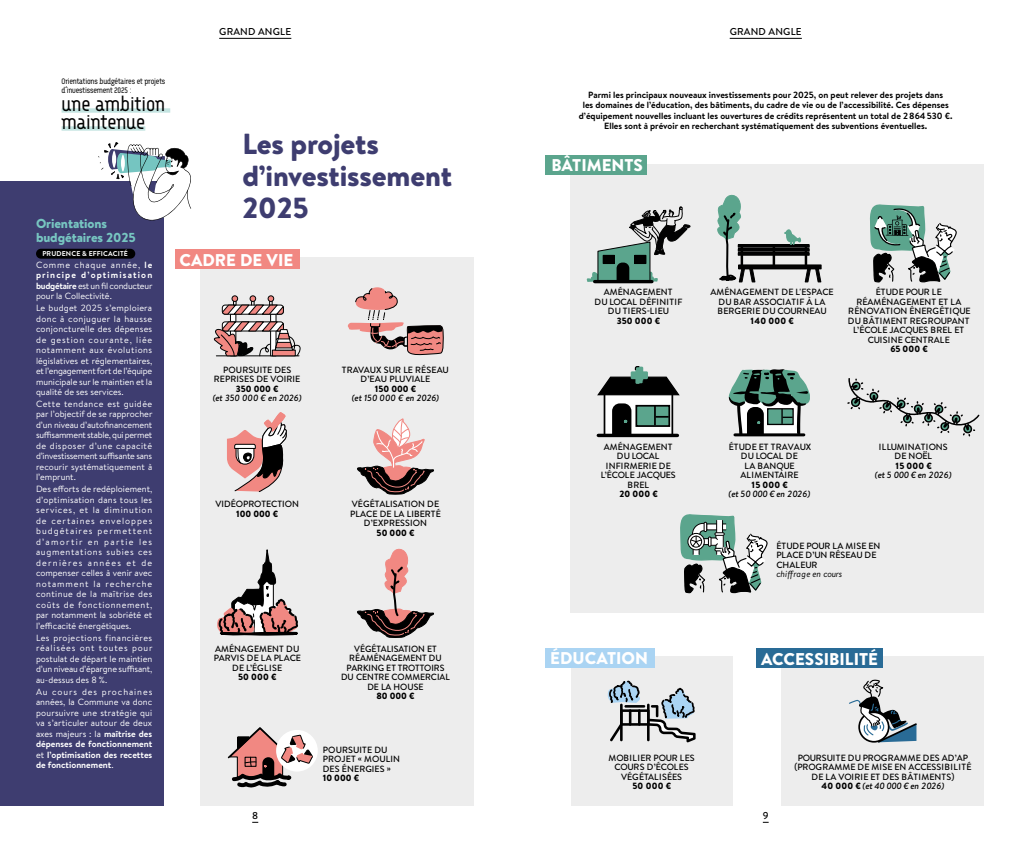
<style>
.page{position:relative;width:1021px;height:842px;background:#fff}
.page>*{position:absolute;margin:0;border:0;box-sizing:border-box;transform-origin:0 0}
.t1{font:900 29px/32px "Brandon Text";letter-spacing:-.005em;color:#3e3d70}
.t2{font:20px/18px "Arcus";color:#000}
.t3{font:900 17px "Brandon Text";color:#fff}
.t4{font:900 13px/14px "Brandon Text";letter-spacing:-.005em;color:#77c6c1}
.t5{font:500 10px "Brandon Text";letter-spacing:.02em;color:#000}
.t6{font:9px/10.5px "Brandon Text";color:#fff;text-align:justify}
.t7{font:500 9px/9.5px "Brandon Text";letter-spacing:.005em;color:#000;text-align:center}
.t8{font:700 9px/10.5px "Brandon Text";color:#000;text-align:center}
.t9{font:900 9px "Brandon Text";color:#000}
.t10{font:500 9px/9.5px "Brandon Text";letter-spacing:-.02em;color:#000;text-align:center}
.t11{font:italic 500 9px "Brandon Text";color:#000}
.t12{font:italic 500 9px "Brandon Text";letter-spacing:-.025em;color:#000}
.t13{font:italic 9px "Brandon Text";letter-spacing:-.025em;color:#000}
.t14{font:8px/8.9px "Arcus";letter-spacing:-.02em;color:#000}
.t15{font:700 7px "Brandon Text";letter-spacing:.02em;color:#fff}
.s1{font-weight:700}
.s2{font-weight:900}
.s3{font-style:italic}
</style>
<div class="page">
<div style="left:200px;top:257px;width:273px;height:549px;background:#ededed"></div>
<div style="left:571px;top:656px;width:161px;height:150px;background:#ededed"></div>
<div style="left:781px;top:656px;width:203px;height:150px;background:#ededed"></div>
<div style="left:571px;top:165px;width:413px;height:448px;background:#ededed"></div>
<div style="left:545px;top:155px;width:102px;height:20px;background:#5ba58d"></div>
<div style="left:175px;top:249px;width:124px;height:20px;background:#f18882"></div>
<div style="left:545px;top:648px;width:110px;height:20px;background:#aad4f3"></div>
<div style="left:756px;top:648px;width:126px;height:20px;background:#296b96"></div>
<svg style="left:213px;top:295px;width:88px;height:62px"></svg>
<svg style="left:347px;top:287px;width:97px;height:69px"></svg>
<svg style="left:227px;top:412px;width:60px;height:80px"></svg>
<svg style="left:357px;top:418px;width:77px;height:77px"></svg>
<svg style="left:357px;top:548px;width:77px;height:90px"></svg>
<div style="left:276px;top:730px;width:42px;height:41px;background:#fff;border-radius:50%"></div>
<svg style="left:227px;top:727px;width:86px;height:61px"></svg>
<svg style="left:217px;top:549px;width:81px;height:87px"></svg>
<svg style="left:586px;top:206px;width:104px;height:77px"></svg>
<svg style="left:717px;top:194px;width:104px;height:89px"></svg>
<svg style="left:870px;top:204px;width:86px;height:79px"></svg>
<svg style="left:680px;top:514px;width:87px;height:80px"></svg>
<div style="left:604px;top:391px;width:68px;height:44px;background:#fff"></div>
<div style="left:603px;top:390px;width:70px;height:46px;border:2px solid #000"></div>
<div style="left:636px;top:406px;width:33px;height:20px;background:#5ba58d"></div>
<div style="left:635px;top:405px;width:35px;height:22px;border:2px solid #000"></div>
<svg style="left:654px;top:406px;width:14px;height:19px"></svg>
<svg style="left:611px;top:403px;width:21px;height:31px"></svg>
<hr style="left:598px;top:434px;width:79px;height:3px;background:#000">
<svg style="left:597px;top:366px;width:83px;height:30px"></svg>
<svg style="left:728px;top:369px;width:82px;height:68px"></svg>
<svg style="left:607px;top:680px;width:89px;height:62px"></svg>
<svg style="left:849px;top:679px;width:68px;height:64px"></svg>
<svg style="left:847px;top:378px;width:133px;height:59px"></svg>
<div style="left:0;top:181px;width:164px;height:625px;background:#3e3d70"></div>
<div style="left:36px;top:249px;width:99px;height:10px;background:#000;border-radius:5px"></div>
<div style="left:62px;top:108px;width:108px;height:5px;background:#c4e4e1"></div>
<div style="left:62px;top:126px;width:83px;height:5px;background:#c4e4e1"></div>
<svg style="left:98px;top:142px;width:93px;height:78px"></svg>
<hr style="left:729px;top:38px;width:72px;height:1px;background:#000">
<hr style="left:219px;top:38px;width:72px;height:1px;background:#000">
<p class="t5" style="left:219px;top:25px;width:73px">GRAND ANGLE</p>
<p class="t5" style="left:729px;top:25px;width:73px">GRAND ANGLE</p>
<p class="t14" style="left:62px;top:77px;width:105px">Orientations budgétaires et projets d’investissement 2025 :</p>
<h2 class="t2" style="left:62px;top:95px;width:105px">une ambition maintenue</h2>
<h3 class="t4" style="left:36px;top:217px;width:101px">Orientations budgétaires 2025</h3>
<p class="t15" style="left:42px;top:249px;width:87px">PRUDENCE &amp; EFFICACITÉ</p>
<p class="t6" style="left:36px;top:259px;width:118px">Comme chaque année, <span class="s1">le principe d’optimisation budgétaire</span> est un fil conducteur pour la Collectivité.</p>
<p class="t6" style="left:36px;top:302px;width:118px">Le budget 2025 s’emploiera donc à conjuguer la hausse conjoncturelle des dépenses de gestion courante, liée notamment aux évolutions législatives et réglementaires, et l’engagement fort de l’équipe municipale sur le maintien et la qualité de ses services.</p>
<p class="t6" style="left:36px;top:398px;width:118px">Cette tendance est guidée par l’objectif de se rapprocher d’un niveau d’autofinancement suffisamment stable, qui permet de disposer d’une capacité d’investissement suffisante sans recourir systématiquement à l’emprunt.</p>
<p class="t6" style="left:36px;top:484px;width:118px">Des efforts de redéploiement, d’optimisation dans tous les services, et la diminution de certaines enveloppes budgétaires permettent d’amortir en partie les augmentations subies ces dernières années et de compenser celles à venir avec notamment la recherche continue de la maîtrise des coûts de fonctionnement, par notamment la sobriété et l’efficacité énergétiques.</p>
<p class="t6" style="left:36px;top:632px;width:118px">Les projections financières réalisées ont toutes pour postulat de départ le maintien d’un niveau d’épargne suffisant, au-dessus des 8 %.</p>
<p class="t6" style="left:36px;top:686px;width:118px">Au cours des prochaines années, la Commune va donc poursuivre une stratégie qui va s’articuler autour de deux axes majeurs : la <span class="s1">maîtrise des dépenses de fonctionnement </span>et <span class="s1">l’optimisation des recettes de fonctionnement</span>.</p>
<h1 class="t1" style="left:242px;top:127px;width:211px">Les projets d’investissement<br>2025</h1>
<h3 class="t3" style="left:179px;top:248px;width:115px">CADRE DE VIE</h3>
<p class="t7" style="left:214px;top:365px;width:88px">POURSUITE DES<br>REPRISES DE VOIRIE</p>
<p class="t9" style="left:236px;top:382px;width:44px">350 000 €</p>
<p class="t11" style="left:213px;top:392px;width:90px">(et 350 000 € en 2026)</p>
<p class="t7" style="left:215px;top:499px;width:85px">VIDÉOPROTECTION</p>
<p class="t9" style="left:236px;top:507px;width:43px">100 000 €</p>
<p class="t7" style="left:342px;top:365px;width:109px">TRAVAUX SUR LE RÉSEAU<br>D’EAU PLUVIALE</p>
<p class="t9" style="left:375px;top:382px;width:43px">150 000 €</p>
<p class="t11" style="left:352px;top:392px;width:89px">(et 150 000 € en 2026)</p>
<p class="t7" style="left:350px;top:499px;width:92px">VÉGÉTALISATION DE<br>PLACE DE LA LIBERTÉ<br>D’EXPRESSION</p>
<p class="t9" style="left:376px;top:526px;width:39px">50 000 €</p>
<p class="t7" style="left:214px;top:644px;width:89px">AMÉNAGEMENT DU<br>PARVIS DE LA PLACE<br>DE L’ÉGLISE</p>
<p class="t9" style="left:238px;top:671px;width:40px">50 000 €</p>
<p class="t7" style="left:341px;top:644px;width:110px">VÉGÉTALISATION ET<br>RÉAMÉNAGEMENT DU<br>PARKING ET TROTTOIRS<br>DU CENTRE COMMERCIAL<br>DE LA HOUSE</p>
<p class="t9" style="left:376px;top:690px;width:40px">80 000 €</p>
<p class="t7" style="left:323px;top:745px;width:79px;text-align:left">POURSUITE DU<br>PROJET « MOULIN<br>DES ÉNERGIES »</p>
<p class="t9" style="left:323px;top:772px;width:38px">10 000 €</p>
<p class="t8" style="left:579px;top:89px;width:375px">Parmi les principaux nouveaux investissements pour 2025, on peut relever des projets dans<br>les domaines de l’éducation, des bâtiments, du cadre de vie ou de l’accessibilité. Ces dépenses d’équipement nouvelles incluant les ouvertures de crédits représentent un total de 2864530 €.<br>Elles sont à prévoir en recherchant systématiquement des subventions éventuelles.</p>
<h3 class="t3" style="left:551px;top:153px;width:93px">BÂTIMENTS</h3>
<p class="t7" style="left:594px;top:287px;width:90px">AMÉNAGEMENT<br>DU LOCAL DÉFINITIF<br>DU TIERS-LIEU</p>
<p class="t9" style="left:617px;top:314px;width:45px">350 000 €</p>
<p class="t7" style="left:710px;top:287px;width:125px">AMÉNAGEMENT DE L'ESPACE<br>DU BAR ASSOCIATIF À LA<br>BERGERIE DU COURNEAU</p>
<p class="t9" style="left:750px;top:314px;width:45px">140 000 €</p>
<p class="t7" style="left:847px;top:287px;width:124px">ÉTUDE POUR LE<br>RÉAMÉNAGEMENT ET LA<br>RÉNOVATION ÉNERGÉTIQUE<br>DU BÂTIMENT REGROUPANT<br>L’ÉCOLE JACQUES BREL ET<br>CUISINE CENTRALE</p>
<p class="t9" style="left:890px;top:343px;width:39px">65 000 €</p>
<p class="t7" style="left:601px;top:442px;width:76px">AMÉNAGEMENT<br>DU LOCAL<br>INFIRMERIE DE<br>L’ÉCOLE JACQUES<br>BREL</p>
<p class="t9" style="left:619px;top:488px;width:40px">20 000 €</p>
<h3 class="t3" style="left:550px;top:646px;width:99px">ÉDUCATION</h3>
<p class="t7" style="left:728px;top:442px;width:84px">ÉTUDE ET TRAVAUX<br>DU LOCAL DE<br>LA BANQUE<br>ALIMENTAIRE</p>
<p class="t9" style="left:751px;top:478px;width:38px">15 000 €</p>
<p class="t12" style="left:728px;top:488px;width:83px">(et 50 000 € en 2026)</p>
<p class="t7" style="left:878px;top:442px;width:70px">ILLUMINATIONS<br>DE NOËL</p>
<p class="t9" style="left:895px;top:459px;width:38px">15 000 €</p>
<p class="t12" style="left:874px;top:469px;width:78px">(et 5 000 € en 2026)</p>
<p class="t7" style="left:776px;top:541px;width:105px;text-align:left">ÉTUDE POUR LA MISE EN<br>PLACE D’UN RÉSEAU DE<br>CHALEUR</p>
<p class="t13" style="left:776px;top:568px;width:67px">chiffrage en cours</p>
<h3 class="t3" style="left:761px;top:647px;width:118px">ACCESSIBILITÉ</h3>
<p class="t10" style="left:608px;top:753px;width:87px">MOBILIER POUR LES<br>COURS D’ÉCOLES<br>VÉGÉTALISÉES</p>
<p class="t9" style="left:632px;top:780px;width:40px">50 000 €</p>
<p class="t7" style="left:794px;top:753px;width:179px">POURSUITE DU PROGRAMME DES AD’AP (PROGRAMME DE MISE EN ACCESSIBILITÉ<br>DE LA VOIRIE ET DES BÂTIMENTS)<br><span class="s2">40 000 €</span> <span class="s3">(et 40 000 € en 2026)</span></p>
<p class="t5" style="left:252px;top:809px;width:8px">8</p>
<p class="t5" style="left:762px;top:809px;width:7px">9</p>
</div>
